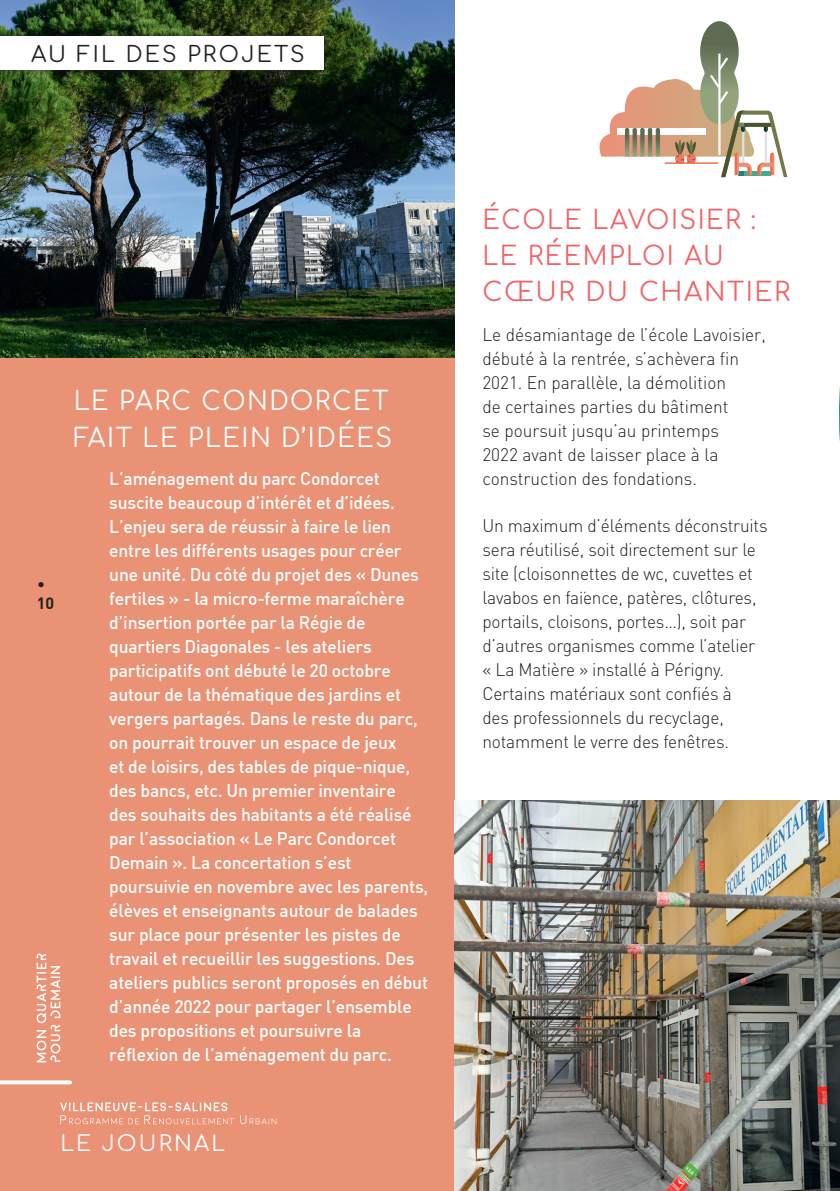
<style>
.page{position:relative;width:840px;height:1191px;background:#fff}
.page>*{position:absolute;margin:0;border:0;box-sizing:border-box;transform-origin:0 0}
.t1{font:26px/36px "Comfortaa";letter-spacing:.06em;color:#f06469}
.t2{font:26px/36px "Comfortaa";letter-spacing:.06em;color:#fff}
.t3{font:21.8px "Comfortaa";letter-spacing:.1em;color:#231f20}
.t4{font:21.4px "Comfortaa";letter-spacing:.1em;color:#fff}
.t5{font:500 18px/24px "DIN";letter-spacing:-.01em;color:#fff}
.t6{font:300 18px/24px "DIN";letter-spacing:-.01em;color:#231f20;scale:.96 1}
.t7{font:16px "DIN Bold";color:#231f20}
.t8{font:300 16px "DIN";color:#231f20}
</style>
<div class="page">
<div style="left:0;top:0;width:454px;height:1191px;background:#e99275"></div>
<img style="left:0;top:0;width:454px;height:357px">
<div style="left:0;top:31px;width:330px;height:45px;background:#231f20;opacity:.75"></div>
<div style="left:0;top:36px;width:323px;height:33px;background:#fff"></div>
<svg style="left:60px;top:1102px;width:174px;height:22px"></svg>
<svg style="left:240px;top:1115px;width:36px;height:9px"></svg>
<svg style="left:0;top:1080px;width:70px;height:4px"></svg>
<svg style="left:36px;top:953px;width:24px;height:109px"></svg>
<svg style="left:599px;top:21px;width:187px;height:156px"></svg>
<hr style="left:718px;top:54px;width:2px;height:101px;background:#fff">
<img style="left:454px;top:800px;width:385px;height:391px">
<p class="t3" style="left:31px;top:34px;width:275px">AU FIL DES PROJETS</p>
<p class="t8" style="left:37px;top:574px;width:10px">•</p>
<p class="t7" style="left:37px;top:593px;width:19px">10</p>
<h1 class="t2" style="left:74px;top:379px;width:320px">LE PARC CONDORCET<br>FAIT LE PLEIN D’IDÉES</h1>
<p class="t5" style="left:109px;top:466px;width:320px">L’aménagement du parc Condorcet suscite beaucoup d’intérêt et d’idées.<br>L’enjeu sera de réussir à faire le lien entre les différents usages pour créer une unité. Du côté du projet des « Dunes fertiles » - la micro-ferme maraîchère d’insertion portée par la Régie de quartiers Diagonales - les ateliers participatifs ont débuté le 20 octobre autour de la thématique des jardins et vergers partagés. Dans le reste du parc, on pourrait trouver un espace de jeux<br>et de loisirs, des tables de pique-nique, des bancs, etc. Un premier inventaire<br>des souhaits des habitants a été réalisé par l’association « Le Parc Condorcet Demain ». La concertation s’est poursuivie en novembre avec les parents, élèves et enseignants autour de balades sur place pour présenter les pistes de travail et recueillir les suggestions. Des ateliers publics seront proposés en début d’année 2022 pour partager l’ensemble des propositions et poursuivre la réflexion de l’aménagement du parc.</p>
<p class="t4" style="left:60px;top:1123px;width:166px">LE JOURNAL</p>
<h1 class="t1" style="left:482px;top:197px;width:309px">ÉCOLE LAVOISIER :<br>LE RÉEMPLOI AU<br>CŒUR DU CHANTIER</h1>
<p class="t6" style="left:482px;top:322px;width:296px">Le désamiantage de l’école Lavoisier, débuté à la rentrée, s’achèvera fin 2021. En parallèle, la démolition<br>de certaines parties du bâtiment<br>se poursuit jusqu’au printemps<br>2022 avant de laisser place à la construction des fondations.</p>
<p class="t6" style="left:482px;top:513px;width:298px">Un maximum d’éléments déconstruits sera réutilisé, soit directement sur le site (cloisonnettes de wc, cuvettes et lavabos en faïence, patères, clôtures, portails, cloisons, portes…), soit par d’autres organismes comme l’atelier « La Matière » installé à Périgny.<br>Certains matériaux sont confiés à<br>des professionnels du recyclage, notamment le verre des fenêtres.</p>
</div>
